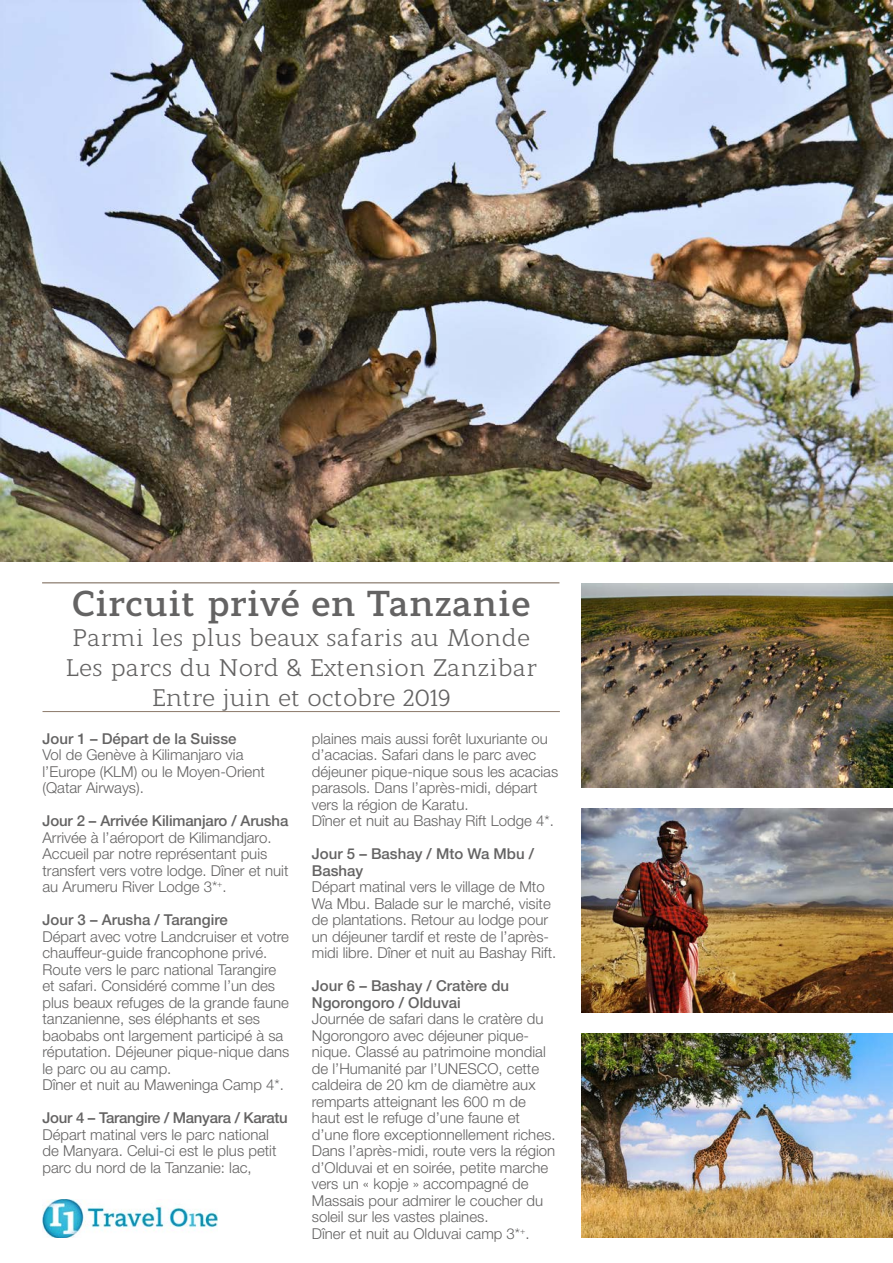
<style>
.page{position:relative;width:893px;height:1263px;background:#fff}
.page>*{position:absolute;margin:0;border:0;box-sizing:border-box;transform-origin:0 0}
.t1{font:700 36px "Modum";color:#646363}
.t2{font:24px/30px "Modum";color:#646363;text-align:center}
.t3{font:300 15px/16.5px "Helvetica Neue LT Std";color:#646363}
.t4{font:500 15px/16.5px "Helvetica Neue LT Std";color:#646363}
.t5{font:500 15px "Helvetica Neue LT Std";letter-spacing:-.02em;color:#646363}
</style>
<div class="page">
<img style="left:581px;top:808px;width:312px;height:204px">
<img style="left:0;top:0;width:893px;height:562px">
<img style="left:581px;top:583px;width:312px;height:204px">
<hr style="left:43px;top:711px;width:517px;height:1px;background:#8b796a">
<hr style="left:42px;top:582px;width:517px;height:1px;background:#705d4d">
<img style="left:581px;top:1034px;width:312px;height:204px">
<img style="left:43px;top:1199px;width:174px;height:39px">
<h1 class="t1" style="left:72px;top:574px;width:460px">Circuit privé en Tanzanie</h1>
<h2 class="t2" style="left:65px;top:620px;width:473px">Parmi les plus beaux safaris au Monde<br>Les parcs du Nord &amp; Extension Zanzibar<br>Entre juin et octobre 2019</h2>
<p class="t4" style="left:43px;top:730px;width:195px">Jour 1 – Départ de la Suisse</p>
<p class="t3" style="left:43px;top:746px;width:224px">Vol de Genève à Kilimanjaro via l’Europe (KLM) ou le Moyen-Orient (Qatar Airways).</p>
<p class="t4" style="left:43px;top:813px;width:247px">Jour 2 – Arrivée Kilimanjaro / Arusha</p>
<p class="t3" style="left:43px;top:829px;width:247px">Arrivée à l’aéroport de Kilimandjaro.<br>Accueil par notre représentant puis transfert vers votre lodge. Dîner et nuit au Arumeru River Lodge 3*<sup>+</sup>.</p>
<p class="t4" style="left:43px;top:912px;width:187px">Jour 3 – Arusha / Tarangire</p>
<p class="t3" style="left:43px;top:928px;width:248px">Départ avec votre Landcruiser et votre chauffeur-guide francophone privé.<br>Route vers le parc national Tarangire et safari. Considéré comme l’un des plus beaux refuges de la grande faune tanzanienne, ses éléphants et ses baobabs ont largement participé à sa réputation. Déjeuner pique-nique dans le parc ou au camp.<br>Dîner et nuit au Maweninga Camp 4*.</p>
<p class="t5" style="left:43px;top:1109px;width:247px">Jour 4 – Tarangire / Manyara / Karatu</p>
<p class="t3" style="left:43px;top:1126px;width:235px">Départ matinal vers le parc national de Manyara. Celui-ci est le plus petit parc du nord de la Tanzanie: lac,</p>
<p class="t3" style="left:312px;top:730px;width:248px">plaines mais aussi forêt luxuriante ou d’acacias. Safari dans le parc avec déjeuner pique-nique sous les acacias parasols. Dans l’après-midi, départ vers la région de Karatu.<br>Dîner et nuit au Bashay Rift Lodge 4*.</p>
<p class="t4" style="left:312px;top:846px;width:224px">Jour 5 – Bashay / Mto Wa Mbu /<br>Bashay</p>
<p class="t3" style="left:312px;top:878px;width:246px">Départ matinal vers le village de Mto Wa Mbu. Balade sur le marché, visite de plantations. Retour au lodge pour un déjeuner tardif et reste de l’après&shy;midi libre. Dîner et nuit au Bashay Rift.</p>
<p class="t4" style="left:312px;top:978px;width:199px">Jour 6 – Bashay / Cratère du<br>Ngorongoro / Olduvai</p>
<p class="t3" style="left:312px;top:1010px;width:245px">Journée de safari dans le cratère du Ngorongoro avec déjeuner pique&shy;nique. Classé au patrimoine mondial de l’Humanité par l’UNESCO, cette caldeira de 20 km de diamètre aux remparts atteignant les 600 m de haut est le refuge d’une faune et d’une flore exceptionnellement riches.<br>Dans l’après-midi, route vers la région d’Olduvai et en soirée, petite marche vers un « kopje » accompagné de Massais pour admirer le coucher du soleil sur les vastes plaines.<br>Dîner et nuit au Olduvai camp 3*<sup>+</sup>.</p>
</div>
